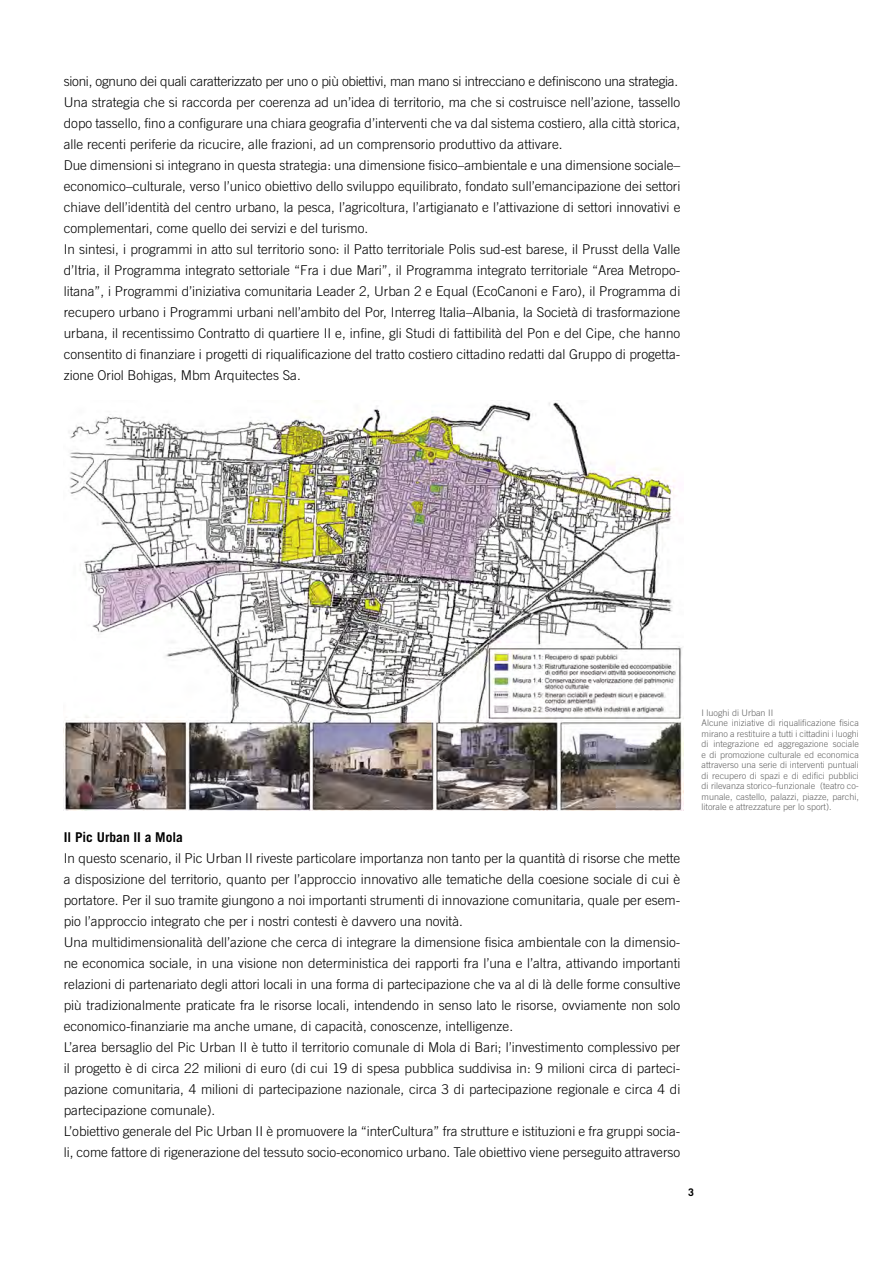
<style>
.page{position:relative;width:893px;height:1263px;background:#fff}
.page>*{position:absolute;margin:0;border:0;box-sizing:border-box;transform-origin:0 0}
.t1{font:300 13.5px/21px "Trade Gothic";color:#000}
.t2{font:700 13.5px "Trade Gothic";color:#000}
.t3{font:700 10.5px "Trade Gothic";color:#000}
.t4{font:300 9px/10.5px "Trade Gothic";color:#636363}
</style>
<div class="page">
<img style="left:64px;top:400px;width:620px;height:410px">
<p class="t1" style="left:64px;top:70px;width:618px">sioni, ognuno dei quali caratterizzato per uno o più obiettivi, man mano si intrecciano e definiscono una strategia.<br>Una strategia che si raccorda per coerenza ad un’idea di territorio, ma che si costruisce nell’azione, tassello dopo tassello, fino a configurare una chiara geografia d’interventi che va dal sistema costiero, alla città storica, alle recenti periferie da ricucire, alle frazioni, ad un comprensorio produttivo da attivare.<br>Due dimensioni si integrano in questa strategia: una dimensione fisico–ambientale e una dimensione sociale– economico–culturale, verso l’unico obiettivo dello sviluppo equilibrato, fondato sull’emancipazione dei settori chiave dell’identità del centro urbano, la pesca, l’agricoltura, l’artigianato e l’attivazione di settori innovativi e complementari, come quello dei servizi e del turismo.<br>In sintesi, i programmi in atto sul territorio sono: il Patto territoriale Polis sud-est barese, il Prusst della Valle d’Itria, il Programma integrato settoriale “Fra i due Mari”, il Programma integrato territoriale “Area Metropo&shy;litana”, i Programmi d’iniziativa comunitaria Leader 2, Urban 2 e Equal (EcoCanoni e Faro), il Programma di recupero urbano i Programmi urbani nell’ambito del Por, Interreg Italia–Albania, la Società di trasformazione urbana, il recentissimo Contratto di quartiere II e, infine, gli Studi di fattibilità del Pon e del Cipe, che hanno consentito di finanziare i progetti di riqualificazione del tratto costiero cittadino redatti dal Gruppo di progetta&shy;zione Oriol Bohigas, Mbm Arquitectes Sa.</p>
<p class="t2" style="left:64px;top:828px;width:121px">Il Pic Urban II a Mola</p>
<p class="t1" style="left:64px;top:847px;width:618px">In questo scenario, il Pic Urban II riveste particolare importanza non tanto per la quantità di risorse che mette a disposizione del territorio, quanto per l’approccio innovativo alle tematiche della coesione sociale di cui è portatore. Per il suo tramite giungono a noi importanti strumenti di innovazione comunitaria, quale per esem&shy;pio l’approccio integrato che per i nostri contesti è davvero una novità.<br>Una multidimensionalità dell’azione che cerca di integrare la dimensione fisica ambientale con la dimensio&shy;ne economica sociale, in una visione non deterministica dei rapporti fra l’una e l’altra, attivando importanti relazioni di partenariato degli attori locali in una forma di partecipazione che va al di là delle forme consultive più tradizionalmente praticate fra le risorse locali, intendendo in senso lato le risorse, ovviamente non solo economico-finanziarie ma anche umane, di capacità, conoscenze, intelligenze.<br>L’area bersaglio del Pic Urban II è tutto il territorio comunale di Mola di Bari; l’investimento complessivo per il progetto è di circa 22 milioni di euro (di cui 19 di spesa pubblica suddivisa in: 9 milioni circa di parteci&shy;pazione comunitaria, 4 milioni di partecipazione nazionale, circa 3 di partecipazione regionale e circa 4 di partecipazione comunale).<br>L’obiettivo generale del Pic Urban II è promuovere la “interCultura” fra strutture e istituzioni e fra gruppi socia&shy;li, come fattore di rigenerazione del tessuto socio-economico urbano. Tale obiettivo viene perseguito attraverso</p>
<p class="t4" style="left:702px;top:707px;width:159px">I luoghi di Urban II<br>Alcune iniziative di riqualificazione fisica mirano a restituire a tutti i cittadini i luoghi di integrazione ed aggregazione sociale e di promozione culturale ed economica attraverso una serie di interventi puntuali di recupero di spazi e di edifici pubblici di rilevanza storico–funzionale (teatro co&shy;munale, castello, palazzi, piazze, parchi, litorale e attrezzature per lo sport).</p>
<p class="t3" style="left:688px;top:1186px;width:7px">3</p>
</div>
